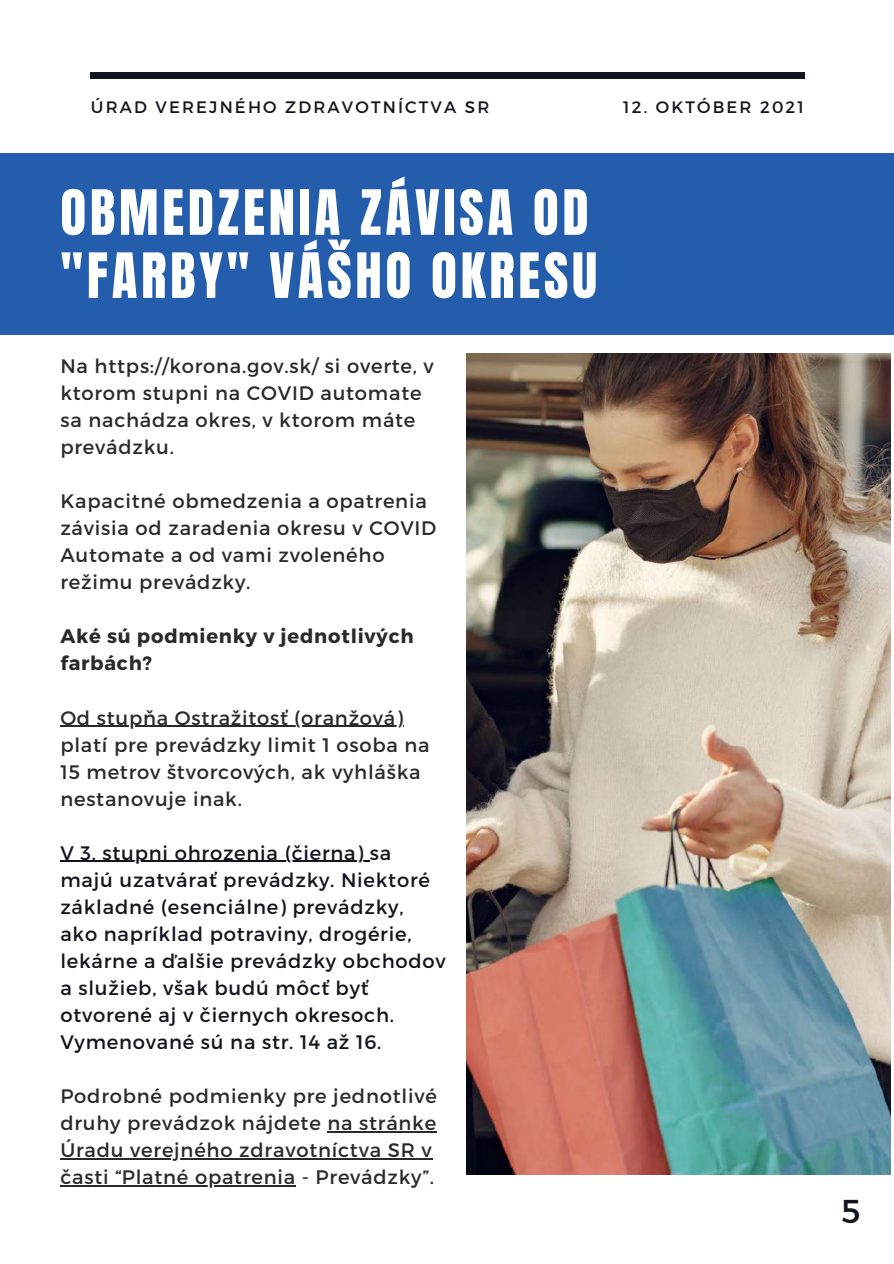
<style>
.page{position:relative;width:894px;height:1264px;background:#fff}
.page>*{position:absolute;margin:0;border:0;box-sizing:border-box;transform-origin:0 0}
.t1{font:52.95px/63px "Anton";letter-spacing:.07em;color:#fff}
.t2{font:33px "Montserrat";color:#11151f}
.t3{font:19.5px/27px "Montserrat";letter-spacing:.04em;color:#2a2a2a}
.t4{font:19.5px/27px "Montserrat";letter-spacing:.04em;color:#11151f}
.t5{font:700 19.5px/27px "Montserrat";letter-spacing:.04em;color:#2a2a2a}
.t6{font:16.5px "Montserrat";letter-spacing:.13em;color:#11151f}
</style>
<div class="page">
<div style="left:90px;top:72px;width:714px;height:7px;background:#11151f"></div>
<div style="left:0;top:154px;width:893px;height:180px;background:#235dab"></div>
<img style="left:466px;top:353px;width:424px;height:821px">
<hr style="left:60px;top:725px;width:343px;height:1px;background:#2a2a2a">
<hr style="left:60px;top:860px;width:310px;height:2px;background:#11151f">
<hr style="left:327px;top:1131px;width:110px;height:1px;background:#2a2a2a">
<hr style="left:60px;top:1158px;width:372px;height:1px;background:#2a2a2a">
<hr style="left:60px;top:1185px;width:236px;height:1px;background:#2a2a2a">
<p class="t6" style="left:91px;top:96px;width:400px">ÚRAD VEREJNÉHO ZDRAVOTNÍCTVA SR</p>
<h1 class="t1" style="left:60px;top:182px;width:538px">OBMEDZENIA ZÁVISA OD "FARBY" VÁŠHO OKRESU</h1>
<p class="t3" style="left:60px;top:351px;width:375px">Na https://korona.gov.sk/ si overte, v ktorom stupni na COVID automate sa nachádza okres, v ktorom máte prevádzku.</p>
<p class="t3" style="left:60px;top:487px;width:377px">Kapacitné obmedzenia a opatrenia závisia od zaradenia okresu v COVID<br>Automate a od vami zvoleného režimu prevádzky.</p>
<p class="t5" style="left:60px;top:622px;width:355px">Aké sú podmienky v jednotlivých farbách?</p>
<p class="t3" style="left:60px;top:703px;width:371px">Od stupňa Ostražitosť (oranžová) platí pre prevádzky limit 1 osoba na<br>15 metrov štvorcových, ak vyhláška nestanovuje inak.</p>
<p class="t4" style="left:60px;top:838px;width:387px">V 3. stupni ohrozenia (čierna) sa majú uzatvárať prevádzky. Niektoré základné (esenciálne) prevádzky,<br>ako napríklad potraviny, drogérie, lekárne a ďalšie prevádzky obchodov a služieb, však budú môcť byť otvorené aj v čiernych okresoch.<br>Vymenované sú na str. 14 až 16.</p>
<p class="t3" style="left:60px;top:1081px;width:378px">Podrobné podmienky pre jednotlivé druhy prevádzok nájdete na stránke Úradu verejného zdravotníctva SR v časti “Platné opatrenia - Prevádzky”.</p>
<p class="t6" style="left:623px;top:96px;width:182px">12. OKTÓBER 2021</p>
<h2 class="t2" style="left:841px;top:1190px;width:21px">5</h2>
</div>
